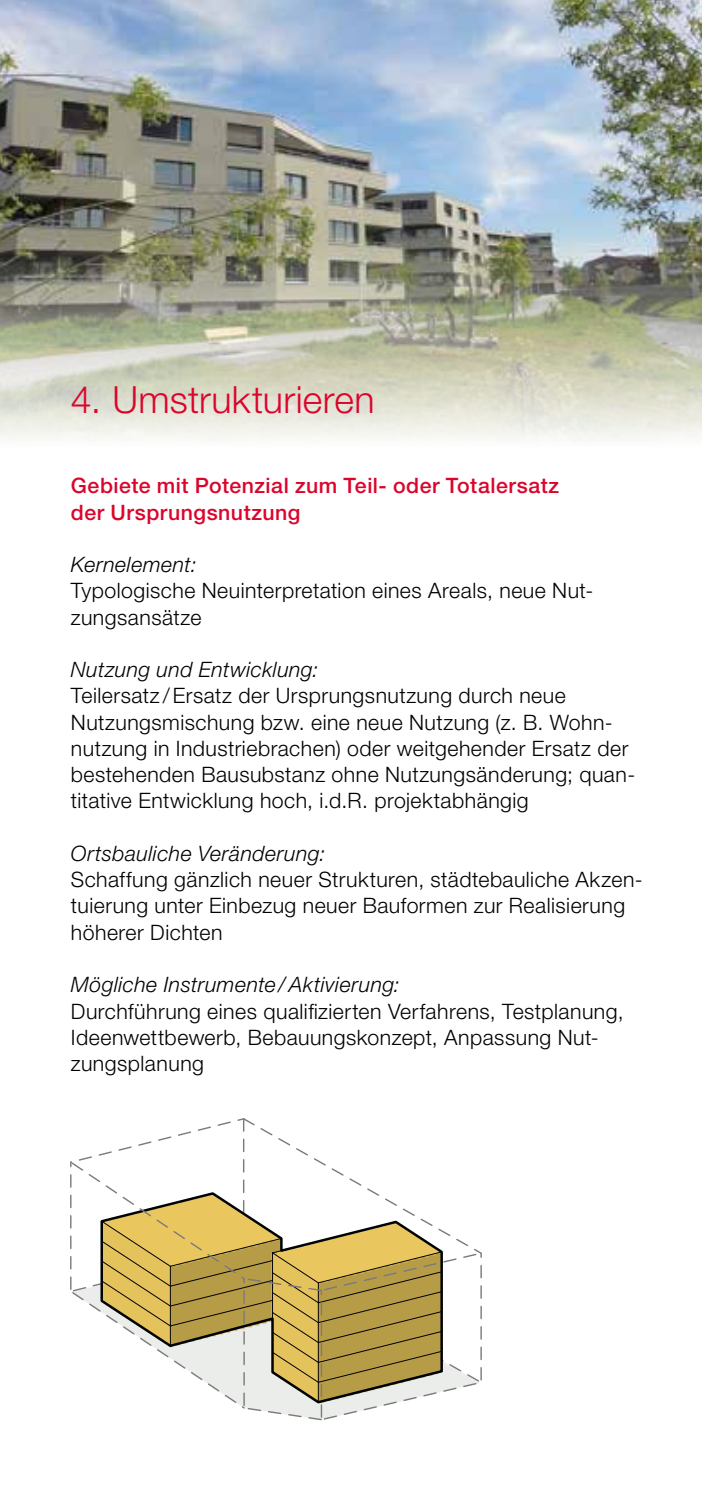
<style>
.page{position:relative;width:702px;height:1489px;background:#fff}
.page>*{position:absolute;margin:0;border:0;box-sizing:border-box;transform-origin:0 0}
.t1{font:300 37.5px "Helvetica Neue LT Std";letter-spacing:.01em;color:#db052c}
.t2{font:300 21.25px/26.2px "Helvetica Neue LT Std";letter-spacing:.025em;color:#000}
.t3{font:italic 300 21.25px "Helvetica Neue LT Std";letter-spacing:.025em;color:#000}
.t4{font:500 21.25px/26.2px "Helvetica Neue LT Std";letter-spacing:.025em;color:#db052c}
</style>
<div class="page">
<img style="left:0;top:0;width:701px;height:439px">
<svg style="left:701px;top:0;width:1px;height:437px"></svg>
<svg style="left:70px;top:1118px;width:412px;height:303px"></svg>
<h1 class="t1" style="left:71px;top:377px;width:305px">4. Umstrukturieren</h1>
<p class="t4" style="left:71px;top:472px;width:490px">Gebiete mit Potenzial zum Teil- oder Totalersatz der Ursprungsnutzung</p>
<p class="t3" style="left:71px;top:552px;width:127px">Kernelement:</p>
<p class="t2" style="left:71px;top:577px;width:524px">Typologische Neuinterpretation eines Areals, neue Nut&shy;zungsansätze</p>
<p class="t3" style="left:71px;top:657px;width:249px">Nutzung und Entwicklung:</p>
<p class="t2" style="left:71px;top:682px;width:565px">Teilersatz /Ersatz der Ursprungsnutzung durch neue Nutzungsmischung bzw. eine neue Nutzung (z. B. Wohn&shy;nutzung in Industriebrachen) oder weitgehender Ersatz der bestehenden Bausubstanz ohne Nutzungsänderung; quan&shy;titative Entwicklung hoch, i.d.R. projektabhängig</p>
<p class="t3" style="left:71px;top:840px;width:256px">Ortsbauliche Veränderung:</p>
<p class="t2" style="left:71px;top:866px;width:573px">Schaffung gänzlich neuer Strukturen, städtebauliche Akzen&shy;tuierung unter Einbezug neuer Bauformen zur Realisierung höherer Dichten</p>
<p class="t3" style="left:71px;top:972px;width:330px">Mögliche Instrumente /Aktivierung:</p>
<p class="t2" style="left:71px;top:997px;width:554px">Durchführung eines qualifizierten Verfahrens, Testplanung,<br>Ideenwettbewerb, Bebauungskonzept, Anpassung Nut&shy;zungsplanung</p>
</div>
